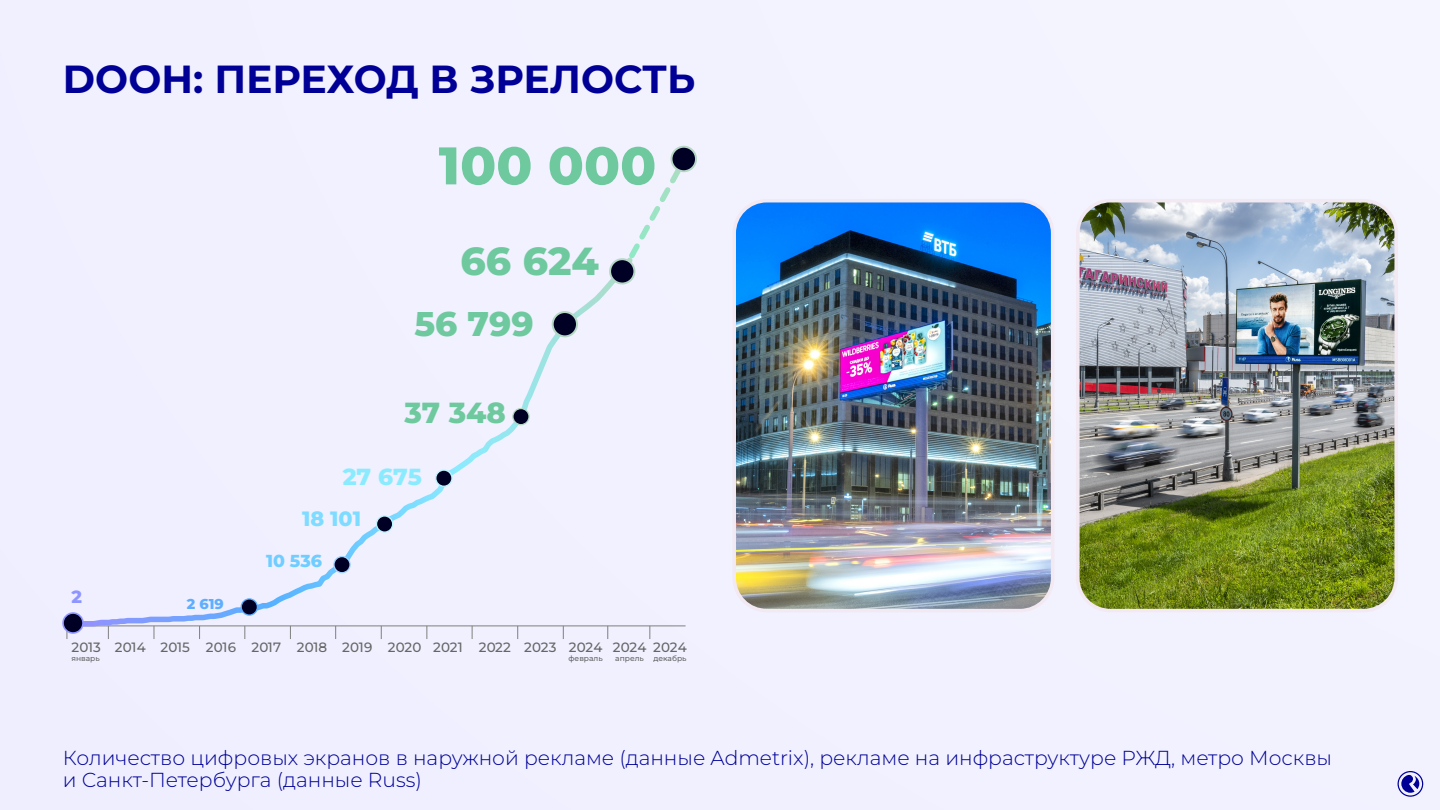
<style>
.page{position:relative;width:1440px;height:810px;background:#f1f1ff}
.page>*{position:absolute;margin:0;border:0;box-sizing:border-box;transform-origin:0 0}
.t1{font:800 52.8px "Montserrat";color:#6fc99e}
.t2{font:700 39.15px "Montserrat";color:#000096}
.t3{font:800 39.15px "Montserrat";color:#6fc99e}
.t4{font:800 34.28px "Montserrat";color:#6fc99e}
.t5{font:800 29.03px "Montserrat";color:#6fc99e}
.t6{font:800 23.25px "Montserrat";color:#8bebfe}
.t7{font:800 20.7px "Montserrat";color:#7ddcff}
.t8{font:300 20.25px/21.9px "Montserrat";color:#000096}
.t9{font:800 17.62px "Montserrat";color:#8e95ff}
.t10{font:800 17.33px "Montserrat";color:#6fcdff}
.t11{font:800 14.25px "Montserrat";color:#5faefe}
.t12{font:500 13.5px "Montserrat";letter-spacing:.02em;color:#666}
.t13{font:500 7.57px "Montserrat";color:#666}
</style>
<div class="page">
<svg style="left:1397px;top:771px;width:27px;height:26px"></svg>
<img style="left:737px;top:203px;width:313px;height:405px">
<div style="left:733px;top:199px;width:321px;height:413px;border:3px solid #f2e9f2;border-radius:32px"></div>
<img style="left:1080px;top:203px;width:314px;height:405px">
<div style="left:1076px;top:199px;width:322px;height:413px;border:3px solid #f2e9f2;border-radius:32px"></div>
<svg style="left:629px;top:150px;width:64px;height:124px"></svg>
<hr style="left:67px;top:626px;width:619px;height:1px;background:#808080">
<svg style="left:650px;top:626px;width:1px;height:13px"></svg>
<svg style="left:62px;top:255px;width:573px;height:374px"></svg>
<div style="left:610px;top:259px;width:24px;height:24px;background:#000024;border-radius:50%"></div>
<div style="left:609px;top:258px;width:26px;height:26px;border:2px solid #b5d7c4;border-radius:50%"></div>
<div style="left:553px;top:312px;width:24px;height:24px;background:#000024;border-radius:50%"></div>
<div style="left:552px;top:311px;width:26px;height:26px;border:2px solid #b5d7c4;border-radius:50%"></div>
<div style="left:672px;top:147px;width:24px;height:24px;background:#000024;border-radius:50%"></div>
<div style="left:671px;top:146px;width:26px;height:26px;border:2px solid #b5d7c4;border-radius:50%"></div>
<div style="left:513px;top:409px;width:16px;height:16px;background:#000024;border-radius:50%"></div>
<div style="left:512px;top:408px;width:18px;height:17px;border:1px solid #b5d7c4;border-radius:50%"></div>
<svg style="left:436px;top:470px;width:16px;height:16px"></svg>
<div style="left:435px;top:469px;width:18px;height:18px;border:1px solid #bff4ff;border-radius:50%"></div>
<div style="left:377px;top:516px;width:16px;height:16px;background:#000024;border-radius:50%"></div>
<div style="left:376px;top:515px;width:17px;height:18px;border:1px solid #bff4ff;border-radius:50%"></div>
<div style="left:334px;top:557px;width:16px;height:16px;background:#000024;border-radius:50%"></div>
<div style="left:333px;top:556px;width:18px;height:17px;border:1px solid #a3d5ff;border-radius:50%"></div>
<div style="left:241px;top:599px;width:16px;height:16px;background:#000024;border-radius:50%"></div>
<div style="left:241px;top:598px;width:17px;height:18px;border:1px solid #5faefe;border-radius:50%"></div>
<div style="left:63px;top:613px;width:20px;height:20px;background:#000024;border-radius:50%"></div>
<div style="left:62px;top:612px;width:22px;height:22px;border:2px solid #8e95ff;border-radius:50%"></div>
<h2 class="t2" style="left:63px;top:53px;width:634px">DOOH: ПЕРЕХОД В ЗРЕЛОСТЬ</h2>
<h1 class="t1" style="left:439px;top:130px;width:219px">100 000</h1>
<h2 class="t3" style="left:461px;top:235px;width:140px">66 624</h2>
<h3 class="t4" style="left:414px;top:301px;width:121px">56 799</h3>
<h3 class="t5" style="left:404px;top:394px;width:103px">37 348</h3>
<p class="t9" style="left:72px;top:585px;width:12px">2</p>
<p class="t12" style="left:71px;top:638px;width:31px">2013</p>
<p class="t13" style="left:71px;top:653px;width:30px">январь</p>
<p class="t11" style="left:187px;top:594px;width:39px">2 619</p>
<p class="t6" style="left:343px;top:461px;width:81px">27 675</p>
<p class="t7" style="left:302px;top:505px;width:61px">18 101</p>
<p class="t10" style="left:266px;top:549px;width:58px">10 536</p>
<p class="t12" style="left:115px;top:638px;width:489px">2014 2015 2016 2017 2018 2019 2020 2021 2022 2023 2024</p>
<p class="t13" style="left:569px;top:653px;width:36px">февраль</p>
<p class="t12" style="left:613px;top:638px;width:35px">2024</p>
<p class="t13" style="left:615px;top:653px;width:30px">апрель</p>
<p class="t12" style="left:653px;top:638px;width:35px">2024</p>
<p class="t13" style="left:653px;top:653px;width:35px">декабрь</p>
<p class="t8" style="left:63px;top:746px;width:1271px">Количество цифровых экранов в наружной рекламе (данные Admetrix), рекламе на инфраструктуре РЖД, метро Москвы и Санкт-Петербурга (данные Russ)</p>
</div>
